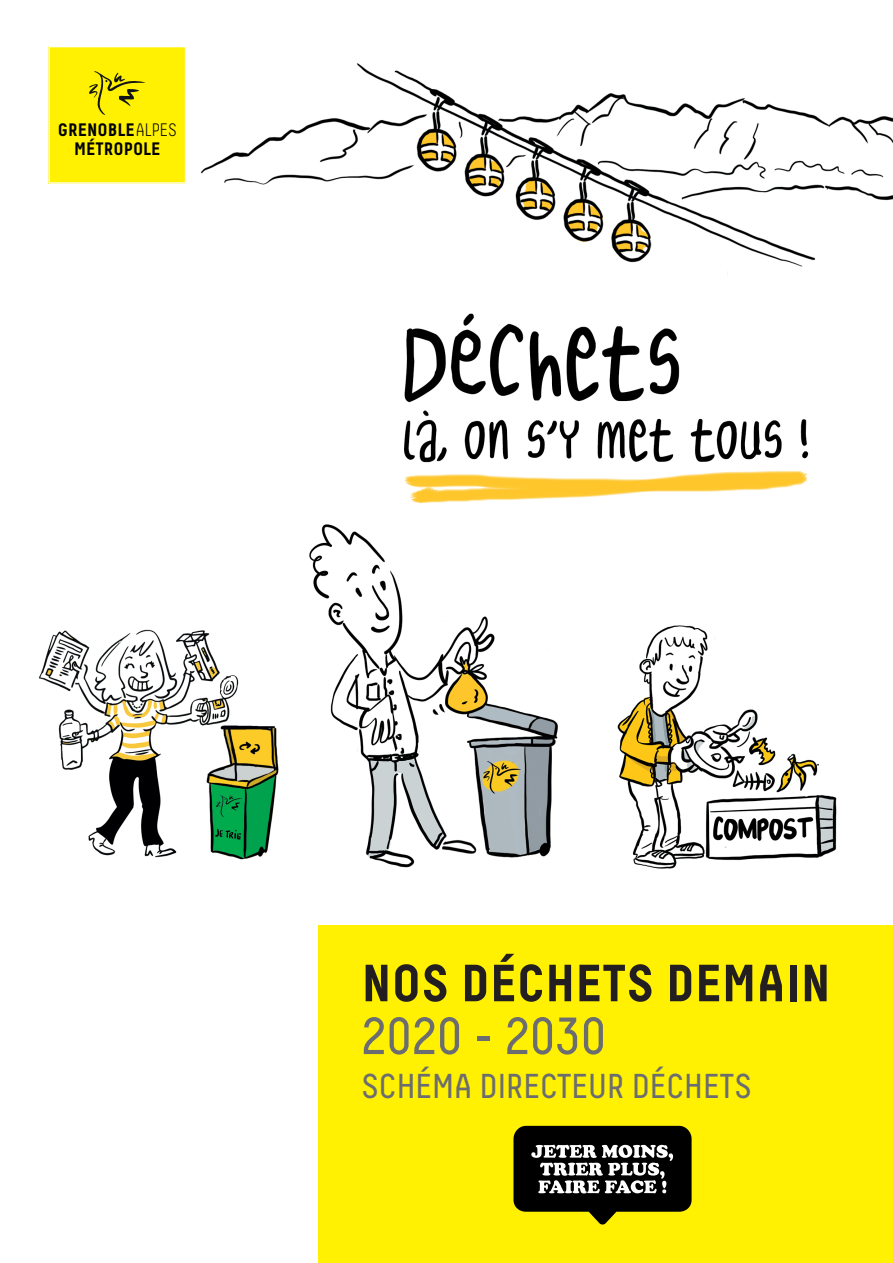
<style>
.page{position:relative;width:893px;height:1263px;background:#fff}
.page>*{position:absolute;margin:0;border:0;box-sizing:border-box;transform-origin:0 0}
.t1{font:700 52.2px "Decima";color:#231f20}
.t2{font:52.2px "Decima";color:#6c6d70}
.t3{font:34.5px "Decima";color:#6c6d70}
.t4{font:700 18px "Decima";color:#000001}
.s1{font-weight:300}
</style>
<div class="page">
<img style="left:38px;top:63px;width:855px;height:1200px">
<div style="left:319px;top:926px;width:574px;height:337px;background:#fff101"></div>
<svg style="left:513px;top:1126px;width:179px;height:98px"></svg>
<svg style="left:48px;top:46px;width:138px;height:138px"></svg>
<p class="t4" style="left:58px;top:119px;width:120px">GRENOBLE<span class="s1">ALPES</span></p>
<p class="t4" style="left:74px;top:138px;width:88px">MÉTROPOLE</p>
<h1 class="t1" style="left:361px;top:952px;width:471px">NOS DÉCHETS DEMAIN</h1>
<h1 class="t2" style="left:361px;top:1006px;width:246px">2020 - 2030</h1>
<p class="t3" style="left:361px;top:1066px;width:392px">SCHÉMA DIRECTEUR DÉCHETS</p>
</div>
